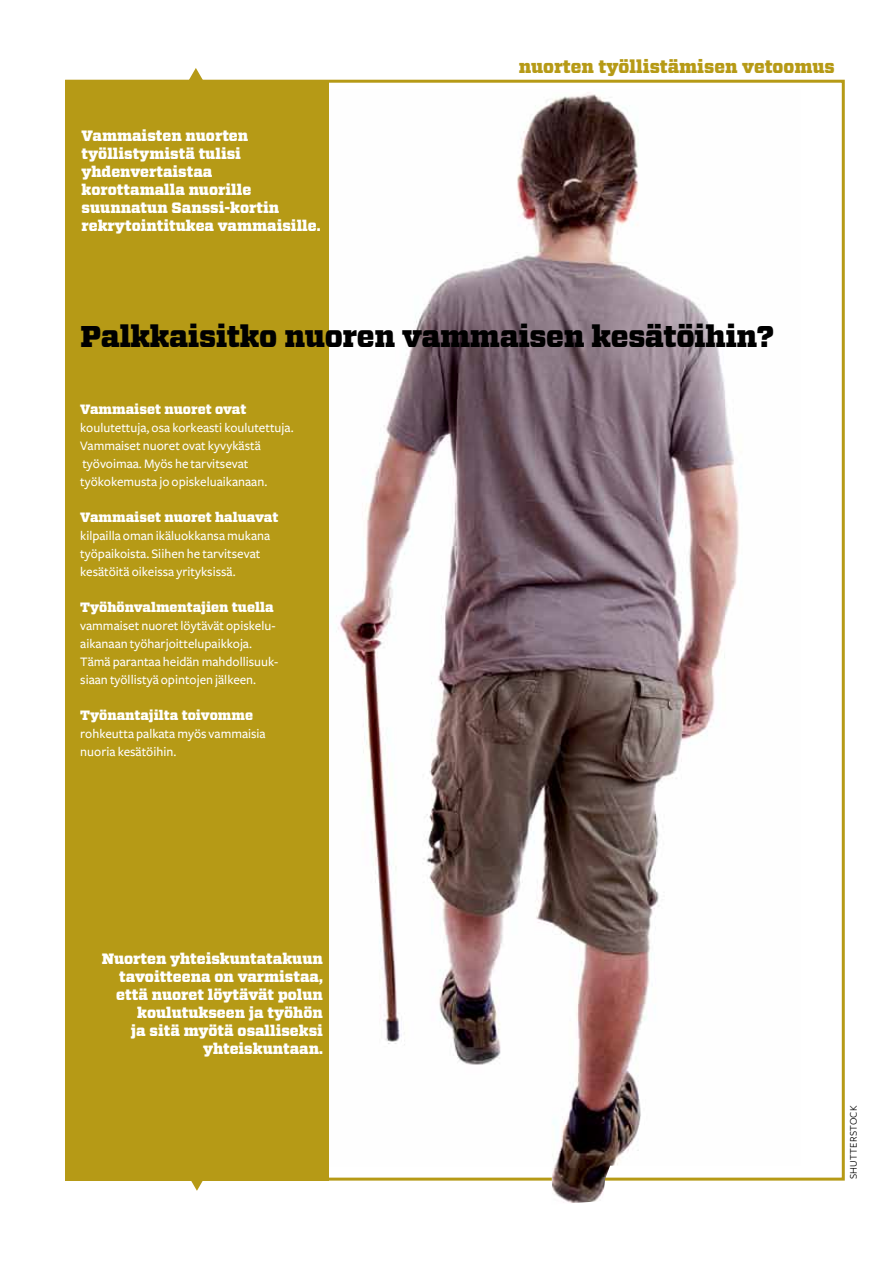
<style>
.page{position:relative;width:893px;height:1263px;background:#fff}
.page>*{position:absolute;margin:0;border:0;box-sizing:border-box;transform-origin:0 0}
.t1{font:900 30px "Vitesse";letter-spacing:-.01em;color:#000}
.t2{font:900 18px "Vitesse";color:#b69a16}
.t3{font:900 15px/18px "Vitesse";color:#fff;text-align:right}
.t4{font:500 13.5px/18px "Freight Sans";color:#fff}
.t5{font:900 13.5px "Vitesse";color:#fff}
.t6{font:10.5px "Freight Sans";letter-spacing:.11em;color:#000}
</style>
<div class="page">
<img style="left:329px;top:92px;width:472px;height:1111px">
<div style="left:65px;top:80px;width:264px;height:1101px;background:#b69a16"></div>
<svg style="left:189px;top:68px;width:14px;height:12px"></svg>
<svg style="left:191px;top:1181px;width:12px;height:10px"></svg>
<p class="t3" style="left:82px;top:127px;width:240px;text-align:left">Vammaisten nuorten työllistymistä tulisi yhdenvertaistaa<br>korottamalla nuorille suunnatun Sanssi-kortin rekrytointitukea vammaisille.</p>
<h2 class="t2" style="left:519px;top:55px;width:317px">nuorten työllistämisen vetoomus</h2>
<h1 class="t1" style="left:81px;top:317px;width:695px">Palkkaisitko nuoren vammaisen kesätöihin?</h1>
<p class="t5" style="left:80px;top:400px;width:168px">Vammaiset nuoret ovat</p>
<p class="t4" style="left:80px;top:418px;width:215px">koulutettuja, osa korkeasti koulutettuja.<br>Vammaiset nuoret ovat kyvykästä työvoimaa. Myös he tarvitsevat työkokemusta jo opiskeluaikanaan.</p>
<p class="t5" style="left:80px;top:508px;width:200px">Vammaiset nuoret haluavat</p>
<p class="t4" style="left:80px;top:526px;width:191px">kilpailla oman ikäluokkansa mukana työpaikoista. Siihen he tarvitsevat kesätöitä oikeissa yrityksissä.</p>
<p class="t5" style="left:80px;top:598px;width:195px">Työhönvalmentajien tuella</p>
<p class="t4" style="left:80px;top:616px;width:199px">vammaiset nuoret löytävät opiskelu&shy;aikanaan työharjoittelupaikkoja.<br>Tämä parantaa heidän mahdollisuuk&shy;siaan työllistyä opintojen jälkeen.</p>
<p class="t5" style="left:80px;top:706px;width:174px">Työnantajilta toivomme</p>
<p class="t4" style="left:80px;top:724px;width:187px">rohkeutta palkata myös vammaisia nuoria kesätöihin.</p>
<p class="t3" style="left:102px;top:949px;width:223px">Nuorten yhteiskuntatakuun tavoitteena on varmistaa, että nuoret löytävät polun koulutukseen ja työhön<br>ja sitä myötä osalliseksi yhteiskuntaan.</p>
<p class="t6" style="left:848px;top:1179px;width:75px;rotate:-90deg">Shutterstock</p>
</div>
